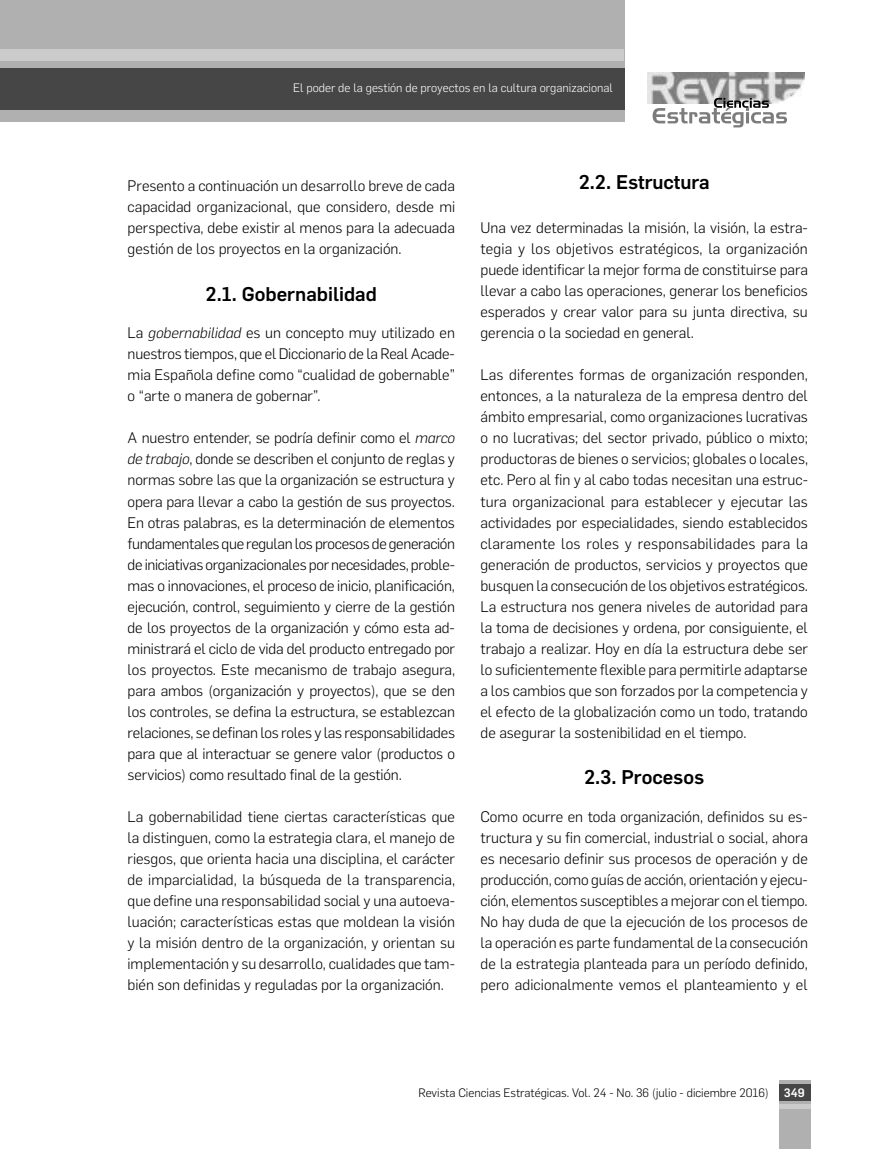
<style>
.page{position:relative;width:893px;height:1149px;background:#fff}
.page>*{position:absolute;margin:0;border:0;box-sizing:border-box;transform-origin:0 0}
.t1{font:500 19.5px "Flama";color:#000}
.t2{font:300 15px/21px "Flama";color:#000;text-align:justify}
.t3{font:300 12px "Flama";color:#000}
.t4{font:300 12px "Flama";color:#fff}
.t5{font:500 12px "Flama";color:#fff}
.s1{font-style:italic}
</style>
<div class="page">
<div style="left:779px;top:1079px;width:31px;height:69px;background:#b0b0b0"></div>
<div style="left:0;top:0;width:625px;height:122px;background:#b0b0b0"></div>
<svg style="left:779px;top:1104px;width:31px;height:3px"></svg>
<div style="left:779px;top:1083px;width:31px;height:16px;background:#464646"></div>
<img style="left:647px;top:72px;width:157px;height:31px">
<svg style="left:653px;top:98px;width:134px;height:29px"></svg>
<div style="left:0;top:68px;width:625px;height:41px;background:#464646"></div>
<div style="left:0;top:49px;width:624px;height:12px;background:#cbcbcb"></div>
<p class="t4" style="left:293px;top:80px;width:321px">El poder de la gestión de proyectos en la cultura organizacional</p>
<p class="t2" style="left:128px;top:174px;width:329px">Presento a continuación un desarrollo breve de cada capacidad organizacional, que considero, desde mi perspectiva, debe existir al menos para la adecuada gestión de los proyectos en la organización.</p>
<h1 class="t1" style="left:206px;top:280px;width:173px">2.1. Gobernabilidad</h1>
<p class="t2" style="left:128px;top:321px;width:329px">La <span class="s1">gobernabilidad</span> es un concepto muy utilizado en nuestros tiempos, que el Diccionario de la Real Acade&shy;mia Española define como “cualidad de gobernable” o “arte o manera de gobernar”.</p>
<p class="t2" style="left:128px;top:426px;width:329px">A nuestro entender, se podría definir como el <span class="s1">marco de trabajo</span>, donde se describen el conjunto de reglas y normas sobre las que la organización se estructura y opera para llevar a cabo la gestión de sus proyectos.<br>En otras palabras, es la determinación de elementos fundamentales que regulan los procesos de generación de iniciativas organizacionales por necesidades, proble&shy;mas o innovaciones, el proceso de inicio, planificación, ejecución, control, seguimiento y cierre de la gestión de los proyectos de la organización y cómo esta ad&shy;ministrará el ciclo de vida del producto entregado por los proyectos. Este mecanismo de trabajo asegura, para ambos (organización y proyectos), que se den los controles, se defina la estructura, se establezcan relaciones, se definan los roles y las responsabilidades para que al interactuar se genere valor (productos o servicios) como resultado final de la gestión.</p>
<p class="t2" style="left:128px;top:804px;width:329px">La gobernabilidad tiene ciertas características que la distinguen, como la estrategia clara, el manejo de riesgos, que orienta hacia una disciplina, el carácter de imparcialidad, la búsqueda de la transparencia, que define una responsabilidad social y una autoeva&shy;luación; características estas que moldean la visión y la misión dentro de la organización, y orientan su implementación y su desarrollo, cualidades que tam&shy;bién son definidas y reguladas por la organización.</p>
<h1 class="t1" style="left:579px;top:168px;width:133px">2.2. Estructura</h1>
<p class="t2" style="left:480px;top:216px;width:329px">Una vez determinadas la misión, la visión, la estra&shy;tegia y los objetivos estratégicos, la organización puede identificar la mejor forma de constituirse para llevar a cabo las operaciones, generar los beneficios esperados y crear valor para su junta directiva, su gerencia o la sociedad en general.</p>
<p class="t2" style="left:480px;top:363px;width:329px">Las diferentes formas de organización responden, entonces, a la naturaleza de la empresa dentro del ámbito empresarial, como organizaciones lucrativas o no lucrativas; del sector privado, público o mixto; productoras de bienes o servicios; globales o locales, etc. Pero al fin y al cabo todas necesitan una estruc&shy;tura organizacional para establecer y ejecutar las actividades por especialidades, siendo establecidos claramente los roles y responsabilidades para la generación de productos, servicios y proyectos que busquen la consecución de los objetivos estratégicos.<br>La estructura nos genera niveles de autoridad para la toma de decisiones y ordena, por consiguiente, el trabajo a realizar. Hoy en día la estructura debe ser lo suficientemente flexible para permitirle adaptarse a los cambios que son forzados por la competencia y el efecto de la globalización como un todo, tratando de asegurar la sostenibilidad en el tiempo.</p>
<h1 class="t1" style="left:584px;top:763px;width:122px">2.3. Procesos</h1>
<p class="t2" style="left:480px;top:804px;width:329px">Como ocurre en toda organización, definidos su es&shy;tructura y su fin comercial, industrial o social, ahora es necesario definir sus procesos de operación y de producción, como guías de acción, orientación y ejecu&shy;ción, elementos susceptibles a mejorar con el tiempo.<br>No hay duda de que la ejecución de los procesos de la operación es parte fundamental de la consecución de la estrategia planteada para un período definido, pero adicionalmente vemos el planteamiento y el</p>
<p class="t3" style="left:418px;top:1084px;width:352px">Revista Ciencias Estratégicas. Vol. 24 - No. 36 (julio - diciembre 2016)</p>
<p class="t5" style="left:784px;top:1083px;width:23px">349</p>
</div>
